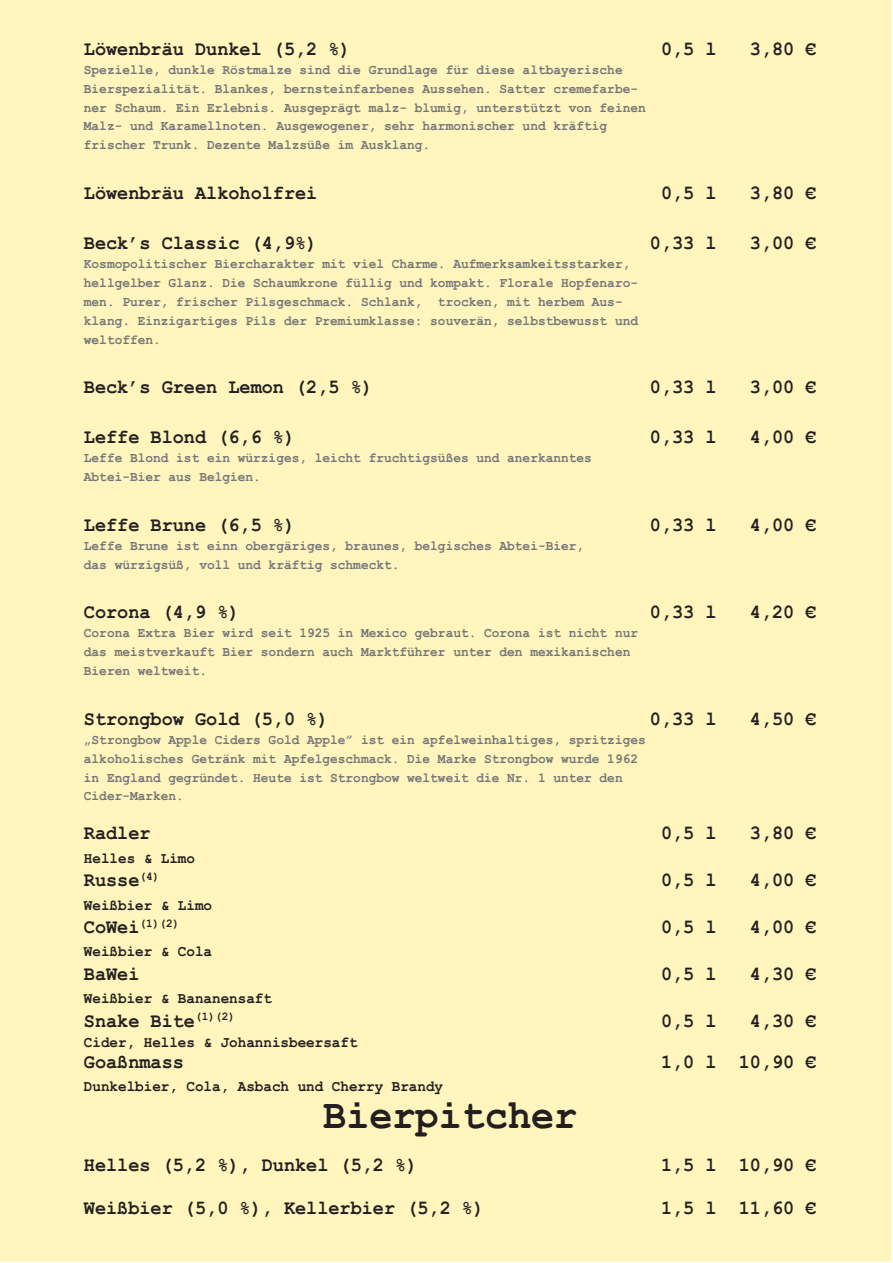
<style>
.page{position:relative;width:893px;height:1263px;background:#fff}
.page>*{position:absolute;margin:0;border:0;box-sizing:border-box;transform-origin:0 0}
.t1{font:700 40.5px "Courier New";color:#231f20;scale:.95 1}
.t2{font:700 19.5px "Courier New";color:#231f20;scale:.95 1}
.t3{font:700 15px "Courier New";color:#231f20;scale:.95 1}
.t4{font:700 13.5px/18.9px "Courier New";color:#757679;scale:.95 1}
.t5{font:700 11.7px "Courier New";color:#231f20;scale:.95 1}
.s1{font-size:19.5px}
</style>
<div class="page">
<div style="left:0;top:0;width:891px;height:1262px;background:#fff5bd"></div>
<h2 class="t2" style="left:84px;top:37px;width:282px">Löwenbräu Dunkel (5,2 %)</h2>
<h2 class="t2" style="left:661px;top:37px;width:60px">0,5 l</h2>
<h2 class="t2" style="left:750px;top:37px;width:72px">3,80 €</h2>
<p class="t4" style="left:84px;top:60px;width:593px">Spezielle, dunkle Röstmalze sind die Grundlage für diese altbayerische Bierspezialität. Blankes, bernsteinfarbenes Aussehen. Satter cremefarbe&shy;ner Schaum. Ein Erlebnis. Ausgeprägt malz- blumig, unterstützt von feinen Malz- und Karamellnoten. Ausgewogener, sehr harmonischer und kräftig frischer Trunk. Dezente Malzsüße im Ausklang.</p>
<h2 class="t2" style="left:84px;top:181px;width:247px">Löwenbräu Alkoholfrei</h2>
<h2 class="t2" style="left:661px;top:181px;width:60px">0,5 l</h2>
<h2 class="t2" style="left:750px;top:181px;width:72px">3,80 €</h2>
<h2 class="t2" style="left:84px;top:231px;width:247px">Beck’s Classic (4,9%)</h2>
<h2 class="t2" style="left:650px;top:231px;width:72px">0,33 l</h2>
<h2 class="t2" style="left:750px;top:231px;width:72px">3,00 €</h2>
<p class="t4" style="left:84px;top:254px;width:585px">Kosmopolitischer Biercharakter mit viel Charme. Aufmerksamkeitsstarker, hellgelber Glanz. Die Schaumkrone füllig und kompakt. Florale Hopfenaro&shy;men. Purer, frischer Pilsgeschmack. Schlank, trocken, mit herbem Aus&shy;klang. Einzigartiges Pils der Premiumklasse: souverän, selbstbewusst und weltoffen.</p>
<h2 class="t2" style="left:84px;top:375px;width:306px">Beck’s Green Lemon (2,5 %)</h2>
<h2 class="t2" style="left:650px;top:375px;width:72px">0,33 l</h2>
<h2 class="t2" style="left:750px;top:375px;width:72px">3,00 €</h2>
<h2 class="t2" style="left:84px;top:425px;width:224px">Leffe Blond (6,6 %)</h2>
<h2 class="t2" style="left:650px;top:425px;width:72px">0,33 l</h2>
<h2 class="t2" style="left:750px;top:425px;width:72px">4,00 €</h2>
<p class="t4" style="left:84px;top:448px;width:536px">Leffe Blond ist ein würziges, leicht fruchtigsüßes und anerkanntes<br>Abtei-Bier aus Belgien.</p>
<h2 class="t2" style="left:84px;top:513px;width:224px">Leffe Brune (6,5 %)</h2>
<h2 class="t2" style="left:650px;top:513px;width:72px">0,33 l</h2>
<h2 class="t2" style="left:750px;top:513px;width:72px">4,00 €</h2>
<p class="t4" style="left:84px;top:535px;width:528px">Leffe Brune ist einn obergäriges, braunes, belgisches Abtei-Bier, das würzigsüß, voll und kräftig schmeckt.</p>
<h2 class="t2" style="left:84px;top:600px;width:165px">Corona (4,9 %)</h2>
<h2 class="t2" style="left:650px;top:600px;width:72px">0,33 l</h2>
<h2 class="t2" style="left:750px;top:600px;width:72px">4,20 €</h2>
<p class="t4" style="left:84px;top:623px;width:585px">Corona Extra Bier wird seit 1925 in Mexico gebraut. Corona ist nicht nur das meistverkauft Bier sondern auch Marktführer unter den mexikanischen<br>Bieren weltweit.</p>
<h2 class="t2" style="left:84px;top:707px;width:259px">Strongbow Gold (5,0 %)</h2>
<h2 class="t2" style="left:650px;top:707px;width:72px">0,33 l</h2>
<h2 class="t2" style="left:750px;top:707px;width:72px">4,50 €</h2>
<p class="t4" style="left:84px;top:730px;width:593px">„Strongbow Apple Ciders Gold Apple” ist ein apfelweinhaltiges, spritziges alkoholisches Getränk mit Apfelgeschmack. Die Marke Strongbow wurde 1962 in England gegründet. Heute ist Strongbow weltweit die Nr. 1 unter den Cider-Marken.</p>
<h2 class="t2" style="left:84px;top:821px;width:72px">Radler</h2>
<h2 class="t2" style="left:661px;top:821px;width:60px">0,5 l</h2>
<h2 class="t2" style="left:750px;top:821px;width:72px">3,80 €</h2>
<p class="t3" style="left:84px;top:849px;width:119px">Helles &amp; Limo</p>
<h2 class="t2" style="left:84px;top:868px;width:81px">Russe<sup>(4)</sup></h2>
<h2 class="t2" style="left:661px;top:868px;width:60px">0,5 l</h2>
<h2 class="t2" style="left:750px;top:868px;width:72px">4,00 €</h2>
<p class="t3" style="left:84px;top:896px;width:137px">Weißbier &amp; Limo</p>
<p class="t5" style="left:84px;top:916px;width:102px"><span class="s1">CoWei</span>(1)(2)</p>
<h2 class="t2" style="left:661px;top:915px;width:60px">0,5 l</h2>
<h2 class="t2" style="left:750px;top:915px;width:72px">4,00 €</h2>
<p class="t3" style="left:84px;top:942px;width:137px">Weißbier &amp; Cola</p>
<h2 class="t2" style="left:84px;top:962px;width:60px">BaWei</h2>
<h2 class="t2" style="left:661px;top:962px;width:60px">0,5 l</h2>
<h2 class="t2" style="left:750px;top:962px;width:72px">4,30 €</h2>
<p class="t3" style="left:84px;top:989px;width:200px">Weißbier &amp; Bananensaft</p>
<h2 class="t2" style="left:84px;top:1008px;width:161px">Snake Bite<sup>(1)(2)</sup></h2>
<h2 class="t2" style="left:661px;top:1008px;width:60px">0,5 l</h2>
<h2 class="t2" style="left:750px;top:1008px;width:72px">4,30 €</h2>
<p class="t3" style="left:84px;top:1033px;width:290px">Cider, Helles &amp; Johannisbeersaft</p>
<h2 class="t2" style="left:84px;top:1050px;width:107px">Goaßnmass</h2>
<h2 class="t2" style="left:661px;top:1050px;width:165px">1,0 l 10,90 €</h2>
<p class="t3" style="left:84px;top:1077px;width:380px">Dunkelbier, Cola, Asbach und Cherry Brandy</p>
<h1 class="t1" style="left:323px;top:1090px;width:269px">Bierpitcher</h1>
<h2 class="t2" style="left:84px;top:1153px;width:353px">Helles (5,2 %), Dunkel (5,2 %)</h2>
<h2 class="t2" style="left:661px;top:1153px;width:165px">1,5 l 10,90 €</h2>
<h2 class="t2" style="left:84px;top:1196px;width:423px">Weißbier (5,0 %), Kellerbier (5,2 %)</h2>
<h2 class="t2" style="left:661px;top:1196px;width:165px">1,5 l 11,60 €</h2>
</div>
